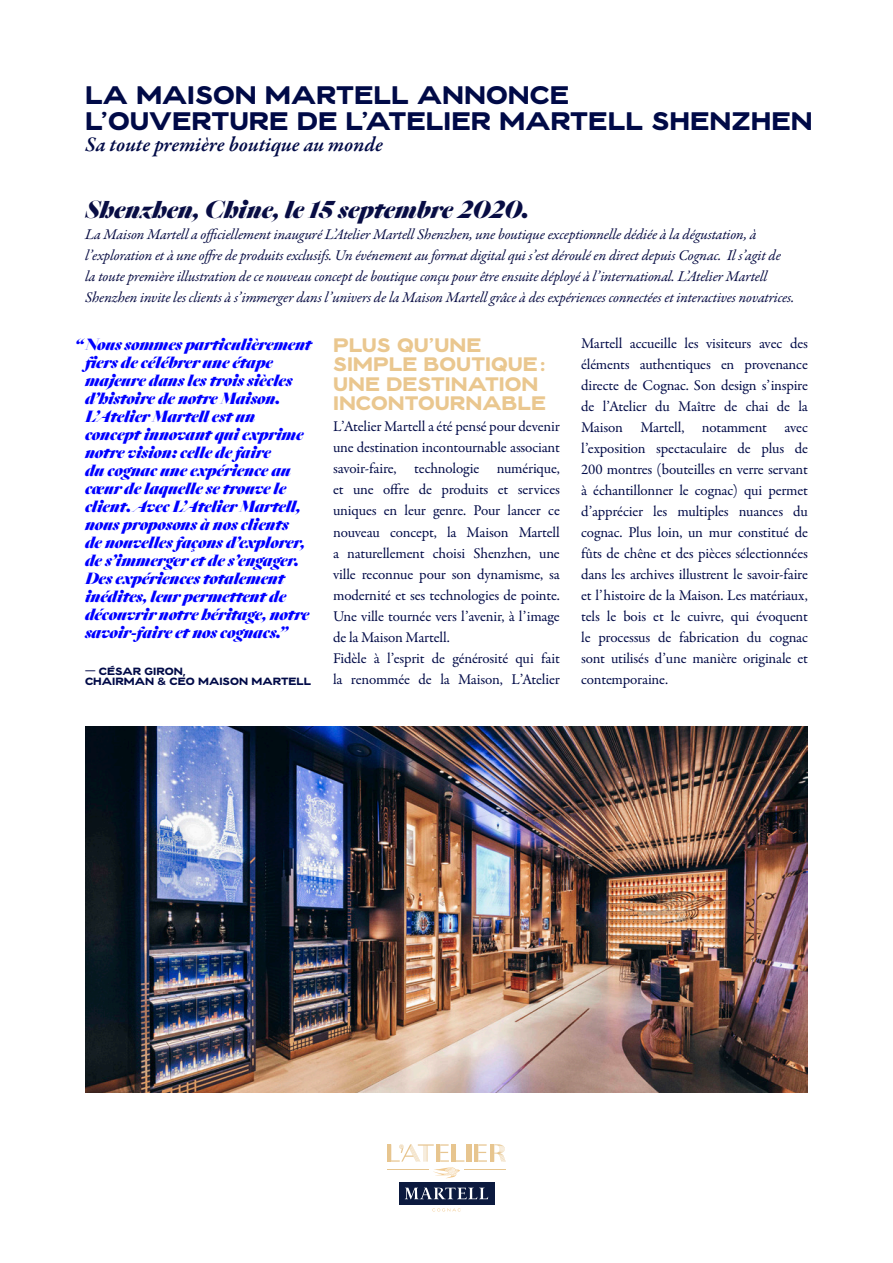
<style>
.page{position:relative;width:893px;height:1263px;background:#fff}
.page>*{position:absolute;margin:0;border:0;box-sizing:border-box;transform-origin:0 0}
.STARTER{font:700 25.35px/25.5px "Martell";color:#000a47}
.descrip{font:italic 900 22.5px "Sang Bleu Empire";letter-spacing:-.01em;color:#080d44}
.STARTER-2{font:italic 600 21px "Garamond Premr Pro";color:#000a47}
.descrip-2{font:700 19.5px/19.5px "Martell";color:#eac78f}
.descrip-3{font:15px/21px "Garamond Premr Pro";letter-spacing:-.01em;color:#000a47;text-align:justify}
.descrip-4{font:italic 15px/21px "Garamond Premr Pro";letter-spacing:-.01em;color:#080d44}
.descrip-5{font:italic 900 15px/18px "Sang Bleu Empire";letter-spacing:-.02em;color:#00f}
.descrip-6{font:700 10.5px/10.5px "Martell";color:#000a47}
</style>
<div class="page">
<img style="left:85px;top:726px;width:723px;height:367px">
<svg style="left:387px;top:1144px;width:119px;height:34px"></svg>
<svg style="left:432px;top:1208px;width:29px;height:3px"></svg>
<div style="left:399px;top:1182px;width:95px;height:23px;background:#0c1a3f"></div>
<svg style="left:405px;top:1188px;width:83px;height:11px"></svg>
<hr style="left:387px;top:1170px;width:41px;height:1px;background:#e7c58f">
<hr style="left:465px;top:1170px;width:41px;height:1px;background:#e7c58f">
<p class="STARTER" style="left:85px;top:81px;width:729px">LA MAISON MARTELL ANNONCE<br>L’OUVERTURE DE L’ATELIER MARTELL SHENZHEN</p>
<p class="STARTER-2" style="left:85px;top:132px;width:299px">Sa toute première boutique au monde</p>
<p class="descrip" style="left:85px;top:194px;width:446px">Shenzhen, Chine, le 15 septembre 2020.</p>
<p class="descrip-4" style="left:85px;top:225px;width:711px">La Maison Martell a officiellement inauguré L’Atelier Martell Shenzhen, une boutique exceptionnelle dédiée à la dégustation, à l’exploration et à une offre de produits exclusifs. Un événement au format digital qui s’est déroulé en direct depuis Cognac. Il s’agit de la toute première illustration de ce nouveau concept de boutique conçu pour être ensuite déployé à l’international. L’Atelier Martell Shenzhen invite les clients à s’immerger dans l’univers de la Maison Martell grâce à des expériences connectées et interactives novatrices.</p>
<p class="descrip-2" style="left:333px;top:334px;width:214px">PLUS QU’UNE<br>SIMPLE BOUTIQUE:<br>UNE DESTINATION<br>INCONTOURNABLE</p>
<p class="descrip-3" style="left:333px;top:417px;width:228px">L’Atelier Martell a été pensé pour devenir une destination incontournable associant savoir-faire, technologie numérique, et une offre de produits et services uniques en leur genre. Pour lancer ce nouveau concept, la Maison Martell a naturellement choisi Shenzhen, une ville reconnue pour son dynamisme, sa modernité et ses technologies de pointe.<br>Une ville tournée vers l’avenir, à l’image de la Maison Martell.</p>
<p class="descrip-3" style="left:333px;top:648px;width:228px">Fidèle à l’esprit de générosité qui fait la renommée de la Maison, L’Atelier</p>
<p class="descrip-3" style="left:581px;top:333px;width:228px">Martell accueille les visiteurs avec des éléments authentiques en provenance directe de Cognac. Son design s’inspire de l’Atelier du Maître de chai de la Maison Martell, notamment avec l’exposition spectaculaire de plus de 200 montres (bouteilles en verre servant à échantillonner le cognac) qui permet d’apprécier les multiples nuances du cognac. Plus loin, un mur constitué de fûts de chêne et des pièces sélectionnées dans les archives illustrent le savoir-faire et l’histoire de la Maison. Les matériaux, tels le bois et le cuivre, qui évoquent le processus de fabrication du cognac sont utilisés d’une manière originale et contemporaine.</p>
<p class="descrip-5" style="left:85px;top:336px;width:228px;text-indent:-10px">“Nous sommes particulièrement fiers de célébrer une étape majeure dans les trois siècles d’histoire de notre Maison.<br>L’Atelier Martell est un concept innovant qui exprime notre vision : celle de faire<br>du cognac une expérience au cœur de laquelle se trouve le client. Avec L’Atelier Martell, nous proposons à nos clients<br>de nouvelles façons d’explorer, de s’immerger et de s’engager.<br>Des expériences totalement inédites, leur permettent de découvrir notre héritage, notre savoir-faire et nos cognacs.”</p>
<p class="descrip-6" style="left:85px;top:665px;width:228px">— CÉSAR GIRON,<br>CHAIRMAN &amp; CEO MAISON MARTELL</p>
</div>
